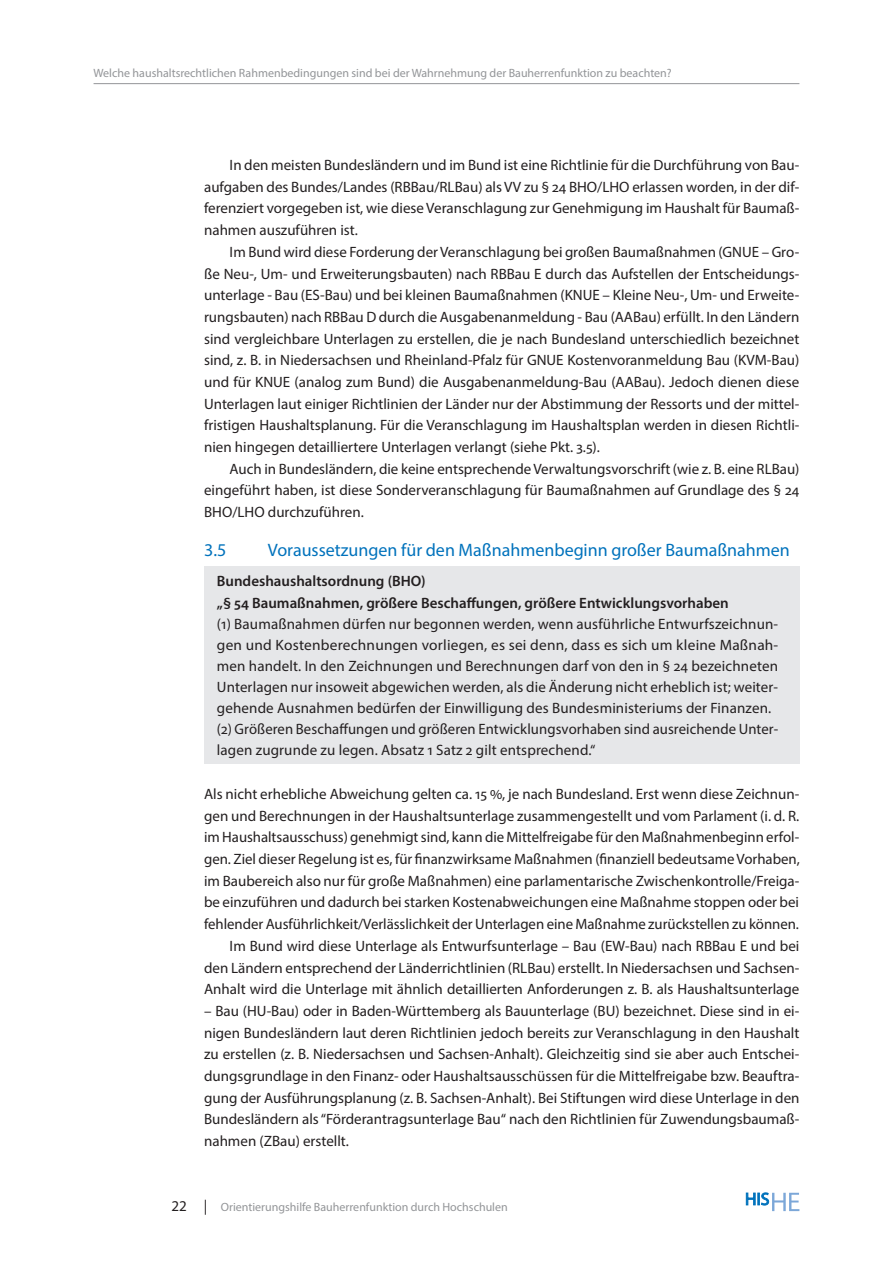
<style>
.page{position:relative;width:893px;height:1263px;background:#fff}
.page>*{position:absolute;margin:0;border:0;box-sizing:border-box;transform-origin:0 0}
.t1{font:18px "Myriad Pro";color:#0072bc}
.t2{font:15px/21.8px "Myriad Pro";color:#231f20;text-align:justify}
.t3{font:600 15px/22.2px "Myriad Pro";color:#231f20}
.t4{font:12px "Myriad Pro";color:#939598}
.s1{font-size:15px;color:#231f20}
</style>
<div class="page">
<hr style="left:94px;top:83px;width:705px;height:1px;background:#939598">
<svg style="left:746px;top:1193px;width:53px;height:18px"></svg>
<div style="left:204px;top:566px;width:595px;height:197px;background:#e6e7e9"></div>
<p class="t4" style="left:94px;top:66px;width:580px">Welche haushaltsrechtlichen Rahmenbedingungen sind bei der Wahrnehmung der Bauherrenfunktion zu beachten?</p>
<p class="t2" style="left:204px;top:154px;width:597px;text-indent:26px">In den meisten Bundesländern und im Bund ist eine Richtlinie für die Durchführung von Bau&shy;aufgaben des Bundes/Landes (RBBau/RLBau) als VV zu § 24 BHO/LHO erlassen worden, in der dif&shy;ferenziert vorgegeben ist, wie diese Veranschlagung zur Genehmigung im Haushalt für Baumaß&shy;nahmen auszuführen ist.</p>
<p class="t2" style="left:204px;top:241px;width:597px;text-indent:26px">Im Bund wird diese Forderung der Veranschlagung bei großen Baumaßnahmen (GNUE – Gro&shy;ße Neu-, Um- und Erweiterungsbauten) nach RBBau E durch das Aufstellen der Entscheidungs&shy;unterlage - Bau (ES-Bau) und bei kleinen Baumaßnahmen (KNUE – Kleine Neu-, Um- und Erweite&shy;rungsbauten) nach RBBau D durch die Ausgabenanmeldung - Bau (AABau) erfüllt. In den Ländern sind vergleichbare Unterlagen zu erstellen, die je nach Bundesland unterschiedlich bezeichnet sind, z. B. in Niedersachsen und Rheinland-Pfalz für GNUE Kostenvoranmeldung Bau (KVM-Bau) und für KNUE (analog zum Bund) die Ausgabenanmeldung-Bau (AABau). Jedoch dienen diese Unterlagen laut einiger Richtlinien der Länder nur der Abstimmung der Ressorts und der mittel&shy;fristigen Haushaltsplanung. Für die Veranschlagung im Haushaltsplan werden in diesen Richtli&shy;nien hingegen detailliertere Unterlagen verlangt (siehe Pkt. 3.5).</p>
<p class="t2" style="left:204px;top:458px;width:597px;text-indent:26px">Auch in Bundesländern, die keine entsprechende Verwaltungsvorschrift (wie z. B. eine RLBau) eingeführt haben, ist diese Sonderveranschlagung für Baumaßnahmen auf Grundlage des § 24<br>BHO/LHO durchzuführen.</p>
<p class="t1" style="left:204px;top:539px;width:24px">3.5</p>
<p class="t1" style="left:268px;top:539px;width:524px">Voraussetzungen für den Maßnahmenbeginn großer Baumaßnahmen</p>
<p class="t3" style="left:217px;top:569px;width:513px">Bundeshaushaltsordnung (BHO)<br>„§ 54 Baumaßnahmen, größere Beschaffungen, größere Entwicklungsvorhaben</p>
<p class="t2" style="left:217px;top:613px;width:563px;line-height:21px;text-align:left">(1) Baumaßnahmen dürfen nur begonnen werden, wenn ausführliche Entwurfszeichnun&shy;gen und Kostenberechnungen vorliegen, es sei denn, dass es sich um kleine Maßnah&shy;men handelt. In den Zeichnungen und Berechnungen darf von den in § 24 bezeichneten Unterlagen nur insoweit abgewichen werden, als die Änderung nicht erheblich ist; weiter&shy;gehende Ausnahmen bedürfen der Einwilligung des Bundesministeriums der Finanzen. (2) Größeren Beschaffungen und größeren Entwicklungsvorhaben sind ausreichende Unter&shy;lagen zugrunde zu legen. Absatz 1 Satz 2 gilt entsprechend.“</p>
<p class="t2" style="left:204px;top:783px;width:597px;text-align:right">Als nicht erhebliche Abweichung gelten ca. 15 %, je nach Bundesland. Erst wenn diese Zeichnun&shy;gen und Berechnungen in der Haushaltsunterlage zusammengestellt und vom Parlament (i. d. R. im Haushaltsausschuss) genehmigt sind, kann die Mittelfreigabe für den Maßnahmenbeginn erfol&shy;gen. Ziel dieser Regelung ist es, für finanzwirksame Maßnahmen (finanziell bedeutsame Vorhaben, im Baubereich also nur für große Maßnahmen) eine parlamentarische Zwischenkontrolle/Freiga&shy;be einzuführen und dadurch bei starken Kostenabweichungen eine Maßnahme stoppen oder bei fehlender Ausführlichkeit/Verlässlichkeit der Unterlagen eine Maßnahme zurückstellen zu können.<br>Im Bund wird diese Unterlage als Entwurfsunterlage – Bau (EW-Bau) nach RBBau E und bei den Ländern entsprechend der Länderrichtlinien (RLBau) erstellt. In Niedersachsen und Sachsen-Anhalt wird die Unterlage mit ähnlich detaillierten Anforderungen z. B. als Haushaltsunterlage</p>
<p class="t2" style="left:204px;top:1000px;width:597px">– Bau (HU-Bau) oder in Baden-Württemberg als Bauunterlage (BU) bezeichnet. Diese sind in ei&shy;nigen Bundesländern laut deren Richtlinien jedoch bereits zur Veranschlagung in den Haushalt zu erstellen (z. B. Niedersachsen und Sachsen-Anhalt). Gleichzeitig sind sie aber auch Entschei&shy;dungsgrundlage in den Finanz- oder Haushaltsausschüssen für die Mittelfreigabe bzw. Beauftra&shy;gung der Ausführungsplanung (z. B. Sachsen-Anhalt). Bei Stiftungen wird diese Unterlage in den Bundesländern als “Förderantragsunterlage Bau“ nach den Richtlinien für Zuwendungsbaumaß&shy;nahmen (ZBau) erstellt.</p>
<p class="t4" style="left:171px;top:1200px;width:338px"><span class="s1">22 |</span> Orientierungshilfe Bauherrenfunktion durch Hochschulen</p>
</div>
